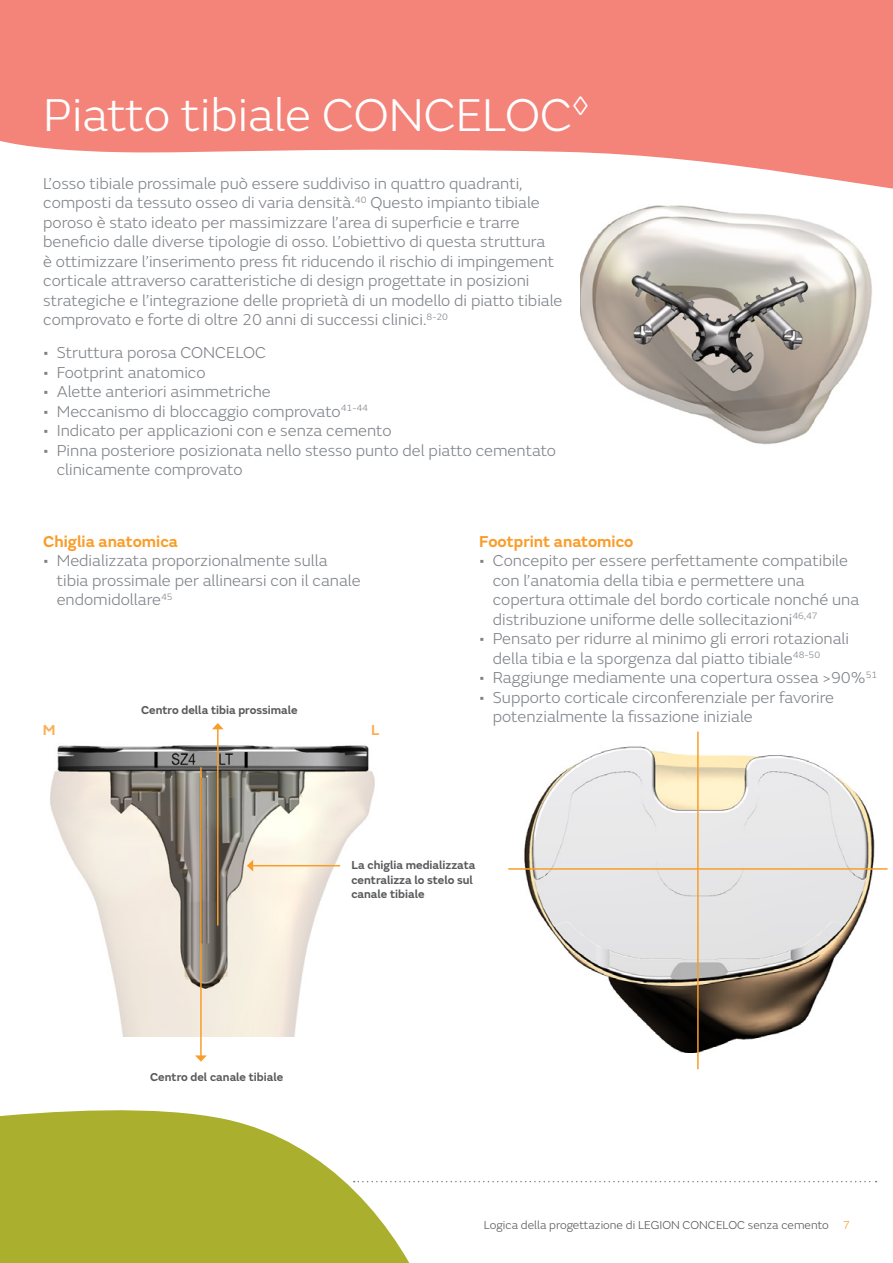
<style>
.page{position:relative;width:893px;height:1263px;background:#fff}
.page>*{position:absolute;margin:0;border:0;box-sizing:border-box;transform-origin:0 0}
.t1{font:300 48px "SN Emeric";color:#fff}
.t2{font:300 16.5px/19.5px "SN Emeric";color:#7f8388}
.t3{font:600 16.5px "SN Emeric";color:#f99d2a}
.t4{font:600 15px "SN Emeric";color:#fbaf56}
.t5{font:600 12px/14.4px "SN Emeric";color:#58595b}
.t6{font:300 12px "SN Emeric";color:#58595b}
.s1{color:#f99d2a}
</style>
<div class="page">
<svg style="left:506px;top:1181px;width:371px;height:1px"></svg>
<svg style="left:0;top:1036px;width:504px;height:227px"></svg>
<img style="left:580px;top:212px;width:292px;height:233px">
<img style="left:524px;top:731px;width:364px;height:322px">
<img style="left:50px;top:729px;width:325px;height:307px">
<hr style="left:697px;top:732px;width:2px;height:337px;background:#f99d2a">
<hr style="left:200px;top:767px;width:2px;height:289px;background:#f99d2a">
<svg style="left:195px;top:1055px;width:12px;height:7px"></svg>
<hr style="left:217px;top:729px;width:2px;height:196px;background:#f99d2a">
<svg style="left:212px;top:723px;width:12px;height:6px"></svg>
<hr style="left:252px;top:865px;width:88px;height:1px;background:#f99d2a">
<svg style="left:247px;top:860px;width:6px;height:11px"></svg>
<hr style="left:508px;top:868px;width:379px;height:2px;background:#f99d2a">
<svg style="left:0;top:0;width:893px;height:212px;fill:#f48379"></svg>
<h1 class="t1" style="left:43px;top:87px;width:547px">Piatto tibiale CONCELOC<sup>◊</sup></h1>
<p class="t2" style="left:43px;top:173px;width:521px">L’osso tibiale prossimale può essere suddiviso in quattro quadranti, composti da tessuto osseo di varia densità.<sup>40</sup> Questo impianto tibiale poroso è stato ideato per massimizzare l’area di superficie e trarre beneficio dalle diverse tipologie di osso. L’obiettivo di questa struttura<br>è ottimizzare l’inserimento press fit riducendo il rischio di impingement corticale attraverso caratteristiche di design progettate in posizioni strategiche e l’integrazione delle proprietà di un modello di piatto tibiale comprovato e forte di oltre 20 anni di successi clinici.<sup>8-20</sup></p>
<p class="t2" style="left:43px;top:343px;width:225px">• Struttura porosa CONCELOC</p>
<p class="t2" style="left:43px;top:362px;width:164px">• Footprint anatomico</p>
<p class="t2" style="left:43px;top:382px;width:229px">• Alette anteriori asimmetriche</p>
<p class="t2" style="left:43px;top:401px;width:326px">• Meccanismo di bloccaggio comprovato<sup>41-44</sup></p>
<p class="t2" style="left:43px;top:421px;width:350px">• Indicato per applicazioni con e senza cemento</p>
<p class="t2" style="left:57px;top:440px;width:501px;text-indent:-13px">• Pinna posteriore posizionata nello stesso punto del piatto cementato clinicamente comprovato</p>
<p class="t3" style="left:43px;top:530px;width:136px">Chiglia anatomica</p>
<p class="t2" style="left:57px;top:551px;width:305px;text-indent:-13px">• Medializzata proporzionalmente sulla tibia prossimale per allinearsi con il canale endomidollare<sup>45</sup></p>
<p class="t5" style="left:141px;top:702px;width:158px">Centro della tibia prossimale</p>
<p class="t4" style="left:43px;top:721px;width:14px">M</p>
<p class="t4" style="left:371px;top:721px;width:10px">L</p>
<p class="t3" style="left:479px;top:530px;width:156px">Footprint anatomico</p>
<p class="t2" style="left:493px;top:551px;width:368px;text-indent:-13px">• Concepito per essere perfettamente compatibile con l’anatomia della tibia e permettere una copertura ottimale del bordo corticale nonché una distribuzione uniforme delle sollecitazioni<sup>46,47</sup></p>
<p class="t2" style="left:493px;top:629px;width:358px;text-indent:-13px">• Pensato per ridurre al minimo gli errori rotazionali della tibia e la sporgenza dal piatto tibiale<sup>48-50</sup></p>
<p class="t2" style="left:479px;top:668px;width:400px">• Raggiunge mediamente una copertura ossea &gt;90%<sup>51</sup></p>
<p class="t2" style="left:493px;top:687px;width:343px;text-indent:-13px">• Supporto corticale circonferenziale per favorire potenzialmente la fissazione iniziale</p>
<p class="t5" style="left:351px;top:858px;width:125px">La chiglia medializzata centralizza lo stelo sul canale tibiale</p>
<p class="t5" style="left:150px;top:1070px;width:135px">Centro del canale tibiale</p>
<p class="t6" style="left:484px;top:1218px;width:368px">Logica della progettazione di LEGION CONCELOC senza cemento <span class="s1">7</span></p>
</div>
